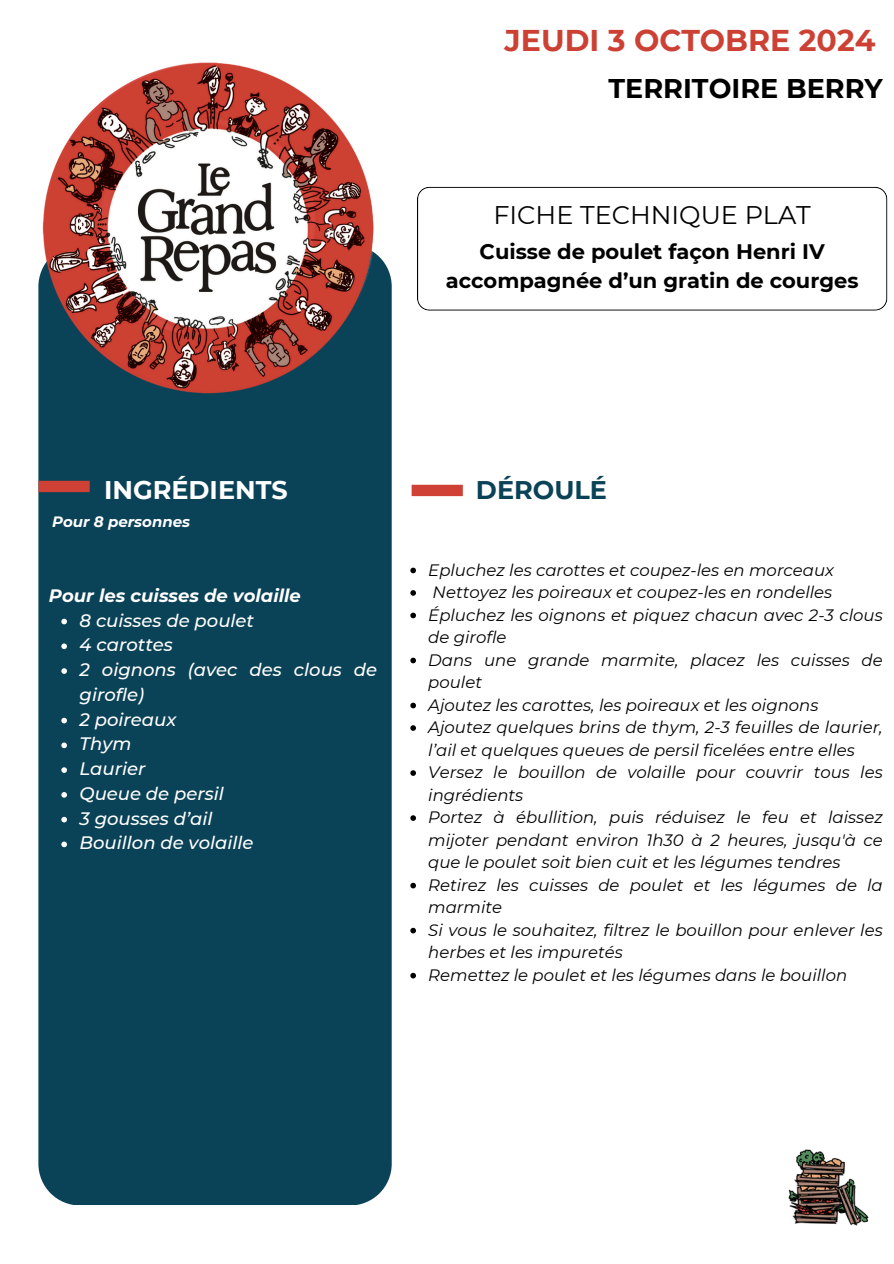
<style>
.page{position:relative;width:894px;height:1264px;background:#fff}
.page>*{position:absolute;margin:0;border:0;box-sizing:border-box;transform-origin:0 0}
.t1{font:700 30px "Montserrat";color:#cc4134}
.t2{font:700 27px "Montserrat";color:#000}
.t3{font:25.5px "Montserrat";color:#000}
.t4{font:700 25.5px "Montserrat";color:#fff}
.t5{font:700 25.5px "Montserrat";color:#0a4257}
.t6{font:700 21px/29.2px "Montserrat";color:#000;text-align:center}
.t7{font:italic 500 18px/24.8px "Montserrat";color:#fff}
.t8{font:italic 700 18px "Montserrat";color:#fff}
.t9{font:italic 16.5px/22.5px "Montserrat";color:#000}
.t10{font:italic 700 15px "Montserrat";color:#fff}
</style>
<div class="page">
<svg style="left:411px;top:485px;width:51px;height:11px"></svg>
<div style="left:38px;top:255px;width:353px;height:949px;background:#0a4257"></div>
<img style="left:38px;top:62px;width:339px;height:335px">
<svg style="left:38px;top:481px;width:52px;height:11px"></svg>
<img style="left:788px;top:1149px;width:81px;height:77px">
<svg style="left:61px;top:618px;width:6px;height:6px"></svg>
<svg style="left:61px;top:643px;width:6px;height:6px"></svg>
<svg style="left:61px;top:668px;width:6px;height:6px"></svg>
<svg style="left:61px;top:717px;width:6px;height:6px"></svg>
<svg style="left:61px;top:742px;width:6px;height:6px"></svg>
<svg style="left:61px;top:767px;width:6px;height:6px"></svg>
<svg style="left:61px;top:792px;width:6px;height:5px"></svg>
<svg style="left:61px;top:816px;width:6px;height:6px"></svg>
<svg style="left:61px;top:841px;width:6px;height:6px"></svg>
<svg style="left:410px;top:567px;width:6px;height:6px"></svg>
<svg style="left:410px;top:590px;width:6px;height:5px"></svg>
<svg style="left:410px;top:612px;width:6px;height:6px"></svg>
<svg style="left:410px;top:657px;width:6px;height:6px"></svg>
<svg style="left:410px;top:702px;width:6px;height:6px"></svg>
<svg style="left:410px;top:725px;width:6px;height:5px"></svg>
<svg style="left:410px;top:770px;width:6px;height:5px"></svg>
<svg style="left:410px;top:815px;width:6px;height:5px"></svg>
<svg style="left:410px;top:882px;width:6px;height:6px"></svg>
<svg style="left:410px;top:927px;width:6px;height:6px"></svg>
<svg style="left:410px;top:972px;width:6px;height:6px"></svg>
<svg style="left:417px;top:187px;width:470px;height:123px"></svg>
<p class="t1" style="left:504px;top:22px;width:372px">JEUDI 3 OCTOBRE 2024</p>
<p class="t2" style="left:608px;top:72px;width:275px">TERRITOIRE BERRY</p>
<p class="t3" style="left:493px;top:199px;width:319px">FICHE TECHNIQUE PLAT</p>
<p class="t6" style="left:445px;top:236px;width:414px">Cuisse de poulet façon Henri IV accompagnée d’un gratin de courges</p>
<h5 class="t4" style="left:104px;top:474px;width:185px">INGRÉDIENTS</h5>
<p class="t5" style="left:476px;top:474px;width:132px">DÉROULÉ</p>
<p class="t10" style="left:52px;top:512px;width:140px">Pour 8 personnes</p>
<p class="t8" style="left:49px;top:584px;width:253px">Pour les cuisses de volaille</p>
<p class="t7" style="left:80px;top:607px;width:176px">8 cuisses de poulet</p>
<p class="t7" style="left:80px;top:632px;width:95px">4 carottes</p>
<p class="t7" style="left:80px;top:657px;width:299px">2 oignons (avec des clous de girofle)</p>
<p class="t7" style="left:80px;top:706px;width:98px">2 poireaux</p>
<p class="t7" style="left:80px;top:731px;width:53px">Thym</p>
<p class="t7" style="left:80px;top:756px;width:67px">Laurier</p>
<h2 class="t7" style="left:80px;top:781px;width:146px">Queue de persil</h2>
<p class="t7" style="left:80px;top:805px;width:134px">3 gousses d’ail</p>
<h1 class="t7" style="left:80px;top:830px;width:175px">Bouillon de volaille</h1>
<h1 class="t9" style="left:428px;top:558px;width:407px">Epluchez les carottes et coupez-les en morceaux</h1>
<p class="t9" style="left:432px;top:581px;width:401px">Nettoyez les poireaux et coupez-les en rondelles</p>
<h3 class="t9" style="left:428px;top:603px;width:456px">Épluchez les oignons et piquez chacun avec 2-3 clous de girofle</h3>
<h4 class="t9" style="left:428px;top:648px;width:456px">Dans une grande marmite, placez les cuisses de poulet</h4>
<h2 class="t9" style="left:428px;top:693px;width:391px">Ajoutez les carottes, les poireaux et les oignons</h2>
<p class="t9" style="left:428px;top:716px;width:456px">Ajoutez quelques brins de thym, 2-3 feuilles de laurier, l’ail et quelques queues de persil ficelées entre elles</p>
<p class="t9" style="left:428px;top:761px;width:456px">Versez le bouillon de volaille pour couvrir tous les ingrédients</p>
<p class="t9" style="left:428px;top:806px;width:456px;text-align:justify">Portez à ébullition, puis réduisez le feu et laissez mijoter pendant environ 1h30 à 2 heures, jusqu'à ce que le poulet soit bien cuit et les légumes tendres</p>
<p class="t9" style="left:428px;top:873px;width:456px">Retirez les cuisses de poulet et les légumes de la marmite</p>
<p class="t9" style="left:428px;top:918px;width:456px">Si vous le souhaitez, filtrez le bouillon pour enlever les herbes et les impuretés</p>
<p class="t9" style="left:428px;top:963px;width:420px">Remettez le poulet et les légumes dans le bouillon</p>
</div>
